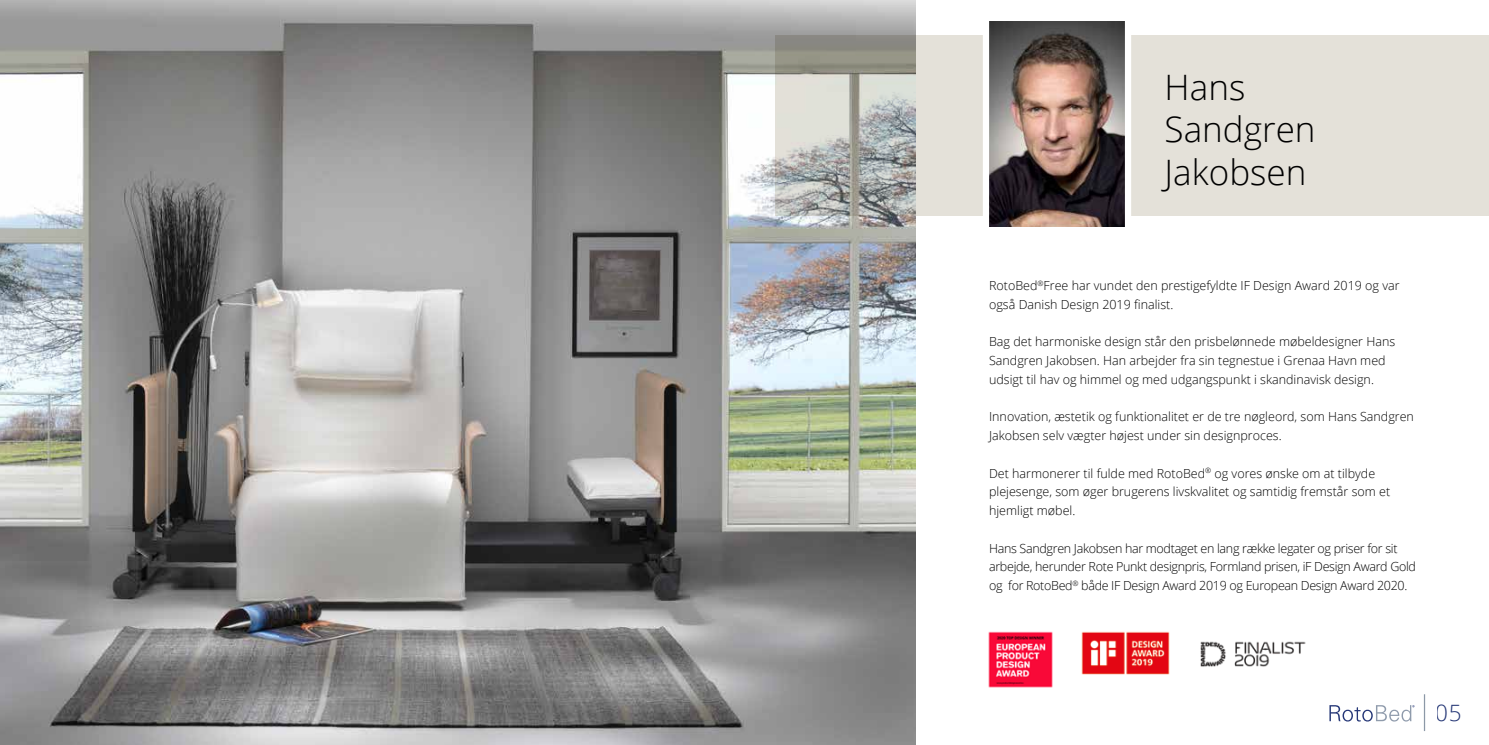
<style>
.page{position:relative;width:1489px;height:745px;background:#fff}
.page>*{position:absolute;margin:0;border:0;box-sizing:border-box;transform-origin:0 0}
.t1{font:300 35px/42px "Open Sans";color:#000}
.t2{font:300 22.5px "Open Sans";color:#253776}
.t3{font:300 12.5px/18.8px "Open Sans";color:#000}
.t4{font:300 12.5px/18.8px "Open Sans";letter-spacing:-.025em;color:#000}
</style>
<div class="page">
<img style="left:0;top:0;width:915px;height:744px">
<svg style="left:775px;top:35px;width:713px;height:181px;background:#d6d5cd"></svg>
<img style="left:989px;top:22px;width:135px;height:204px">
<div style="left:982px;top:14px;width:149px;height:219px;border:6px solid #fff"></div>
<img style="left:1081px;top:631px;width:89px;height:44px">
<img style="left:1200px;top:641px;width:106px;height:26px">
<img style="left:988px;top:631px;width:65px;height:57px">
<svg style="left:1329px;top:705px;width:85px;height:16px"></svg>
<hr style="left:1423px;top:693px;width:1px;height:37px;background:#8c98a7">
<h1 class="t1" style="left:1164px;top:66px;width:152px">Hans<br>Sandgren<br>Jakobsen</h1>
<p class="t3" style="left:989px;top:275px;width:412px">RotoBed<sup>®</sup>Free har vundet den prestigefyldte IF Design Award 2019 og var også Danish Design 2019 finalist.</p>
<p class="t3" style="left:989px;top:331px;width:407px">Bag det harmoniske design står den prisbelønnede møbeldesigner Hans<br>Sandgren Jakobsen. Han arbejder fra sin tegnestue i Grenaa Havn med udsigt til hav og himmel og med udgangspunkt i skandinavisk design.</p>
<p class="t3" style="left:989px;top:406px;width:426px">Innovation, æstetik og funktionalitet er de tre nøgleord, som Hans Sandgren<br>Jakobsen selv vægter højest under sin designproces.</p>
<p class="t3" style="left:989px;top:463px;width:402px">Det harmonerer til fulde med RotoBed<sup>®</sup> og vores ønske om at tilbyde plejesenge, som øger brugerens livskvalitet og samtidig fremstår som et hjemligt møbel.</p>
<p class="t4" style="left:989px;top:538px;width:428px">Hans Sandgren Jakobsen har modtaget en lang række legater og priser for sit arbejde, herunder Rote Punkt designpris, Formland prisen, iF Design Award Gold og for RotoBed<sup>®</sup> både IF Design Award 2019 og European Design Award 2020.</p>
<h2 class="t2" style="left:1435px;top:697px;width:27px">05</h2>
</div>
